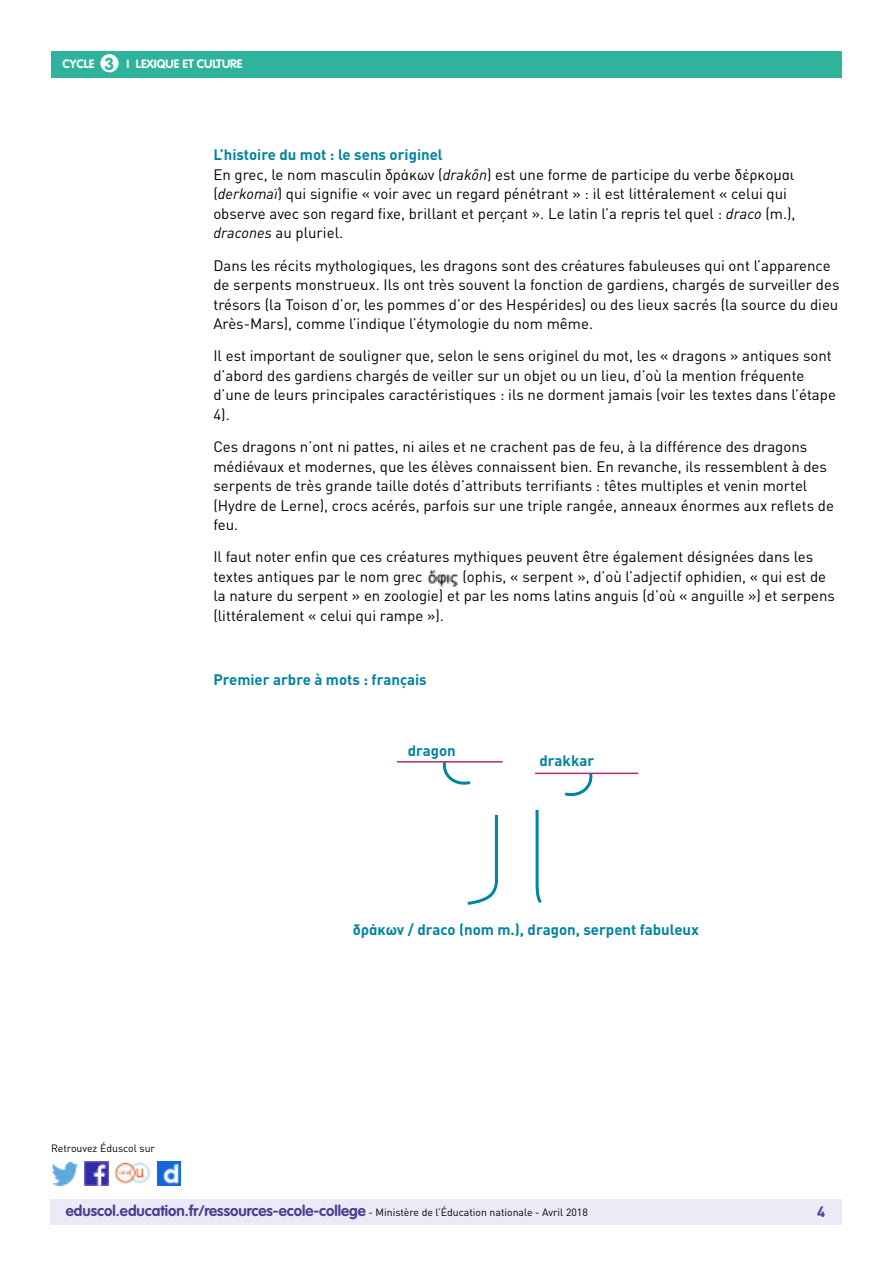
<style>
.page{position:relative;width:893px;height:1263px;background:#fff}
.page>*{position:absolute;margin:0;border:0;box-sizing:border-box;transform-origin:0 0}
.t1{font:700 17.25px "VAG Rounded Std";color:#30b39d}
.t2{font:15px/19.5px "DIN Pro";color:#000}
.t3{font:700 15px "VAG Rounded Std";color:#4e3e91}
.t4{font:700 15px "DIN Pro";color:#0084a0}
.t5{font:700 15px "DIN Pro";color:#4e3e91}
.t6{font:700 12px "VAG Rounded Std";color:#fff}
.t7{font:10.5px "DIN Pro";color:#000}
.s1{font-weight:700;color:#0084a0}
.s2{font-style:italic}
.s3{font-family:"DIN Pro";font-weight:400;font-size:10.5px;color:#000}
</style>
<div class="page">
<div style="left:50px;top:1199px;width:791px;height:26px;background:#eceaf6"></div>
<div style="left:51px;top:51px;width:791px;height:27px;background:#30b39d"></div>
<div style="left:100px;top:54px;width:19px;height:18px;background:#fff;border-radius:50%"></div>
<img style="left:85px;top:1162px;width:23px;height:23px">
<img style="left:52px;top:1163px;width:27px;height:22px">
<img style="left:158px;top:1162px;width:22px;height:23px">
<img style="left:114px;top:1162px;width:37px;height:22px">
<img style="left:427px;top:570px;width:31px;height:17px">
<svg style="left:467px;top:809px;width:75px;height:96px"></svg>
<hr style="left:535px;top:773px;width:103px;height:1px;background:#b72c6e">
<hr style="left:397px;top:761px;width:106px;height:1px;background:#b72c6e">
<svg style="left:442px;top:761px;width:151px;height:36px"></svg>
<p class="t1" style="left:105px;top:53px;width:11px">3</p>
<p class="t6" style="left:63px;top:57px;width:33px">CYCLE</p>
<p class="t6" style="left:127px;top:57px;width:117px">I LEXIQUE ET CULTURE</p>
<p class="t2" style="left:213px;top:145px;width:584px"><span class="s1">L’histoire du mot : le sens originel<br></span>En grec, le nom masculin δράκων (<span class="s2">drakôn</span>) est une forme de participe du verbe δέρκομαι (<span class="s2">derkomaï</span>) qui signifie « voir avec un regard pénétrant » : il est littéralement « celui qui observe avec son regard fixe, brillant et perçant ». Le latin l’a repris tel quel : <span class="s2">draco</span> (m.), <span class="s2">dracones</span> au pluriel.</p>
<p class="t2" style="left:213px;top:255px;width:628px">Dans les récits mythologiques, les dragons sont des créatures fabuleuses qui ont l’apparence de serpents monstrueux. Ils ont très souvent la fonction de gardiens, chargés de surveiller des trésors (la Toison d’or, les pommes d’or des Hespérides) ou des lieux sacrés (la source du dieu Arès-Mars), comme l’indique l’étymologie du nom même.</p>
<p class="t2" style="left:213px;top:346px;width:624px">Il est important de souligner que, selon le sens originel du mot, les « dragons » antiques sont d’abord des gardiens chargés de veiller sur un objet ou un lieu, d’où la mention fréquente d’une de leurs principales caractéristiques : ils ne dorment jamais (voir les textes dans l’étape 4).</p>
<p class="t2" style="left:213px;top:437px;width:622px">Ces dragons n’ont ni pattes, ni ailes et ne crachent pas de feu, à la différence des dragons médiévaux et modernes, que les élèves connaissent bien. En revanche, ils ressemblent à des serpents de très grande taille dotés d’attributs terrifiants : têtes multiples et venin mortel (Hydre de Lerne), crocs acérés, parfois sur une triple rangée, anneaux énormes aux reflets de feu.</p>
<p class="t2" style="left:213px;top:547px;width:601px">Il faut noter enfin que ces créatures mythiques peuvent être également désignées dans les textes antiques par le nom grec</p>
<p class="t2" style="left:213px;top:566px;width:623px;text-indent:249px">(ophis, « serpent », d’où l’adjectif ophidien, « qui est de la nature du serpent » en zoologie) et par les noms latins anguis (d’où « anguille ») et serpens (littéralement « celui qui rampe »).</p>
<p class="t4" style="left:213px;top:670px;width:215px">Premier arbre à mots : français</p>
<p class="t4" style="left:408px;top:740px;width:50px">dragon</p>
<p class="t4" style="left:539px;top:751px;width:56px">drakkar</p>
<p class="t7" style="left:51px;top:1141px;width:106px">Retrouvez Éduscol sur</p>
<p class="t4" style="left:353px;top:920px;width:348px">δράκων / draco (nom m.), dragon, serpent fabuleux</p>
<p class="t3" style="left:66px;top:1202px;width:523px">eduscol.education.fr/ressources-ecole-college <span class="s3">- Ministère de l’Éducation nationale - Avril 2018</span></p>
<p class="t5" style="left:817px;top:1201px;width:10px">4</p>
</div>
